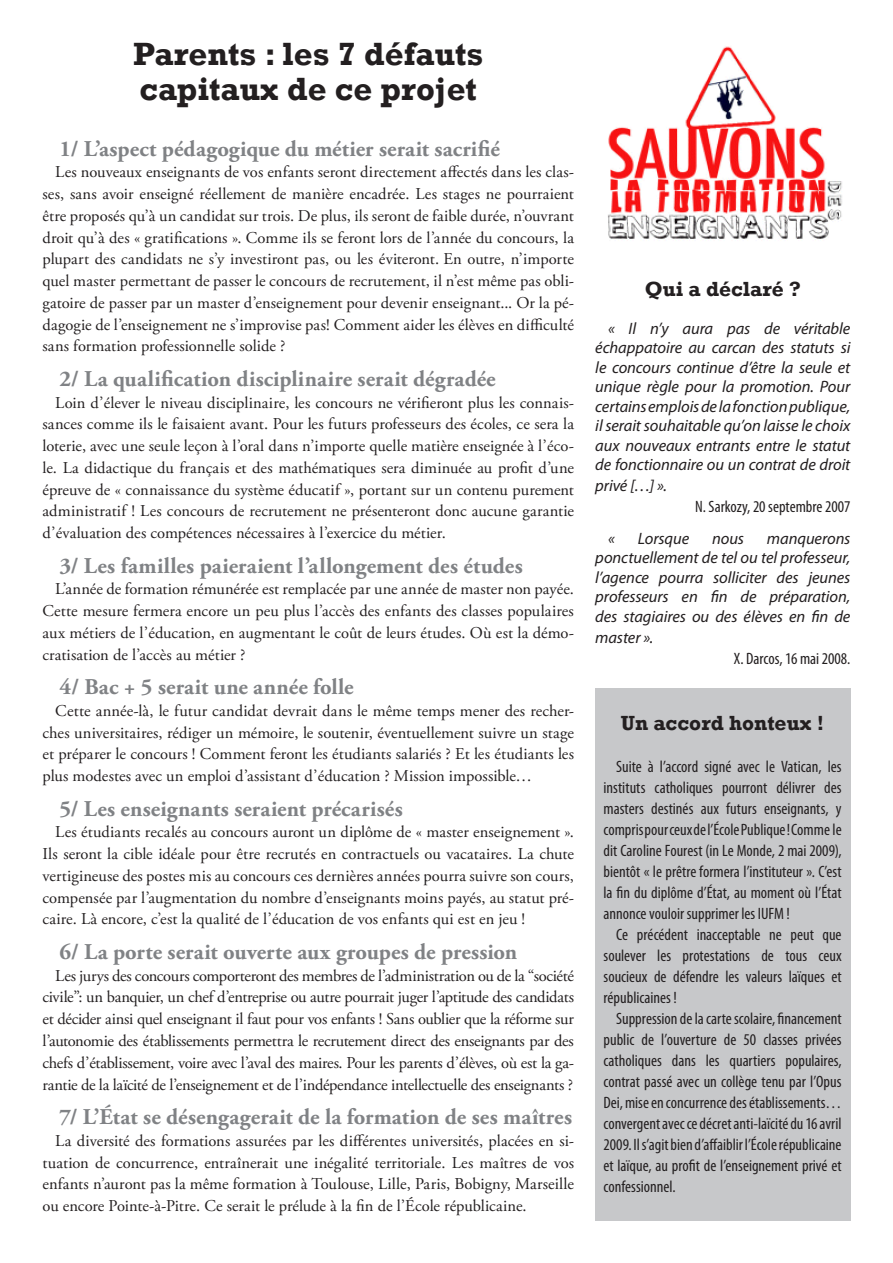
<style>
.page{position:relative;width:893px;height:1263px;background:#fff}
.page>*{position:absolute;margin:0;border:0;box-sizing:border-box;transform-origin:0 0}
.Sous-titre{font:700 33px/34.5px "Rockwell";color:#231f20}
.Titre_p3{font:700 22.5px "Adobe Garamond Pro";letter-spacing:.005em;color:#808285}
.Sous-titre-2{font:700 21px "Rockwell";color:#231f20}
.Texte_courant{font:16.5px/21.8px "Adobe Garamond Pro";letter-spacing:-.005em;color:#231f20;text-align:justify}
.Encadré{font:condensed 16.5px/21px "Myriad Pro";color:#231f20;text-align:justify}
.Encadré-2{font:italic 16.5px/19.5px "Myriad Pro";letter-spacing:-.005em;color:#231f20;text-align:justify}
</style>
<div class="page">
<div style="left:595px;top:688px;width:255px;height:532px;background:#c7c8ca"></div>
<img style="left:608px;top:46px;width:234px;height:193px">
<p class="Sous-titre" style="left:133px;top:37px;width:352px">Parents : les 7 défauts capitaux de ce projet</p>
<p class="Titre_p3" style="left:60px;top:135px;width:442px">1/ L’aspect pédagogique du métier serait sacrifié</p>
<p class="Texte_courant" style="left:43px;top:162px;width:533px;text-indent:13px">Les nouveaux enseignants de vos enfants seront directement affectés dans les clas&shy;ses, sans avoir enseigné réellement de manière encadrée. Les stages ne pourraient être proposés qu’à un candidat sur trois. De plus, ils seront de faible durée, n’ouvrant droit qu’à des « gratifications ». Comme ils se feront lors de l’année du concours, la plupart des candidats ne s’y investiront pas, ou les éviteront. En outre, n’importe quel master permettant de passer le concours de recrutement, il n’est même pas obli&shy;gatoire de passer par un master d’enseignement pour devenir enseignant... Or la pé&shy;dagogie de l’enseignement ne s’improvise pas! Comment aider les élèves en difficulté sans formation professionnelle solide ?</p>
<p class="Titre_p3" style="left:60px;top:366px;width:438px">2/ La qualification disciplinaire serait dégradée</p>
<p class="Texte_courant" style="left:43px;top:392px;width:533px;text-indent:13px">Loin d’élever le niveau disciplinaire, les concours ne vérifieront plus les connais&shy;sances comme ils le faisaient avant. Pour les futurs professeurs des écoles, ce sera la loterie, avec une seule leçon à l’oral dans n’importe quelle matière enseignée à l’éco&shy;le. La didactique du français et des mathématiques sera diminuée au profit d’une épreuve de « connaissance du système éducatif », portant sur un contenu purement administratif ! Les concours de recrutement ne présenteront donc aucune garantie d’évaluation des compétences nécessaires à l’exercice du métier.</p>
<p class="Titre_p3" style="left:60px;top:552px;width:465px">3/ Les familles paieraient l’allongement des études</p>
<p class="Texte_courant" style="left:43px;top:579px;width:533px;text-indent:13px">L’année de formation rémunérée est remplacée par une année de master non payée.<br>Cette mesure fermera encore un peu plus l’accès des enfants des classes populaires aux métiers de l’éducation, en augmentant le coût de leurs études. Où est la démo&shy;cratisation de l’accès au métier ?</p>
<p class="Titre_p3" style="left:60px;top:674px;width:296px">4/ Bac + 5 serait une année folle</p>
<p class="Texte_courant" style="left:43px;top:700px;width:533px;text-indent:13px">Cette année-là, le futur candidat devrait dans le même temps mener des recher&shy;ches universitaires, rédiger un mémoire, le soutenir, éventuellement suivre un stage et préparer le concours ! Comment feront les étudiants salariés ? Et les étudiants les plus modestes avec un emploi d’assistant d’éducation ? Mission impossible…</p>
<p class="Titre_p3" style="left:60px;top:795px;width:345px">5/ Les enseignants seraient précarisés</p>
<p class="Texte_courant" style="left:43px;top:822px;width:533px;text-indent:13px">Les étudiants recalés au concours auront un diplôme de « master enseignement ».<br>Ils seront la cible idéale pour être recrutés en contractuels ou vacataires. La chute vertigineuse des postes mis au concours ces dernières années pourra suivre son cours, compensée par l’augmentation du nombre d’enseignants moins payés, au statut pré&shy;caire. Là encore, c’est la qualité de l’éducation de vos enfants qui est en jeu !</p>
<p class="Titre_p3" style="left:60px;top:939px;width:459px">6/ La porte serait ouverte aux groupes de pression</p>
<p class="Texte_courant" style="left:43px;top:965px;width:533px;text-indent:13px">Les jurys des concours comporteront des membres de l’administration ou de la “société civile”: un banquier, un chef d’entreprise ou autre pourrait juger l’aptitude des candidats et décider ainsi quel enseignant il faut pour vos enfants ! Sans oublier que la réforme sur l’autonomie des établissements permettra le recrutement direct des enseignants par des chefs d’établissement, voire avec l’aval des maires. Pour les parents d’élèves, où est la ga&shy;rantie de la laïcité de l’enseignement et de l’indépendance intellectuelle des enseignants ?</p>
<p class="Titre_p3" style="left:60px;top:1104px;width:514px">7/ L’État se désengagerait de la formation de ses maîtres</p>
<p class="Texte_courant" style="left:43px;top:1130px;width:533px;text-indent:13px">La diversité des formations assurées par les différentes universités, placées en si&shy;tuation de concurrence, entraînerait une inégalité territoriale. Les maîtres de vos enfants n’auront pas la même formation à Toulouse, Lille, Paris, Bobigny, Marseille ou encore Pointe-à-Pitre. Ce serait le prélude à la fin de l’École républicaine.</p>
<p class="Sous-titre-2" style="left:645px;top:276px;width:158px">Qui a déclaré ?</p>
<p class="Encadré-2" style="left:595px;top:318px;width:257px;text-indent:13px">« Il n’y aura pas de véritable échappatoire au carcan des statuts si le concours continue d’être la seule et unique règle pour la promotion. Pour certains emplois de la fonction publique, il serait souhaitable qu’on laisse le choix aux nouveaux entrants entre le statut de fonctionnaire ou un contrat de droit</p>
<p class="Encadré-2" style="left:595px;top:476px;width:73px">privé […] ».</p>
<p class="Encadré" style="left:695px;top:496px;width:157px">N. Sarkozy, 20 septembre 2007</p>
<p class="Encadré-2" style="left:608px;top:528px;width:8px">«</p>
<p class="Encadré-2" style="left:638px;top:528px;width:53px">Lorsque</p>
<p class="Encadré-2" style="left:712px;top:528px;width:33px">nous</p>
<p class="Encadré-2" style="left:595px;top:528px;width:257px;text-indent:172px">manquerons ponctuellement de tel ou tel professeur, l’agence pourra solliciter des jeunes professeurs en fin de préparation, des stagiaires ou des élèves en fin de</p>
<p class="Encadré-2" style="left:595px;top:627px;width:59px">master ».</p>
<p class="Encadré" style="left:734px;top:647px;width:118px">X. Darcos, 16 mai 2008.</p>
<p class="Sous-titre-2" style="left:621px;top:711px;width:205px">Un accord honteux !</p>
<p class="Encadré" style="left:603px;top:756px;width:240px;text-indent:13px">Suite à l’accord signé avec le Vatican, les instituts catholiques pourront délivrer des masters destinés aux futurs enseignants, y compris pour ceux de l’École Publique ! Comme le dit Caroline Fourest (in Le Monde, 2 mai 2009), bientôt « le prêtre formera l’instituteur ». C’est la fin du diplôme d’État, au moment où l’État annonce vouloir supprimer les IUFM !</p>
<p class="Encadré" style="left:603px;top:924px;width:240px;text-indent:13px">Ce précédent inacceptable ne peut que soulever les protestations de tous ceux soucieux de défendre les valeurs laïques et républicaines !</p>
<p class="Encadré" style="left:603px;top:1008px;width:240px;text-indent:13px">Suppression de la carte scolaire, financement public de l’ouverture de 50 classes privées catholiques dans les quartiers populaires, contrat passé avec un collège tenu par l’Opus Dei, mise en concurrence des établissements… convergent avec ce décret anti-laïcité du 16 avril 2009. Il s’agit bien d’affaiblir l’École républicaine et laïque, au profit de l’enseignement privé et confessionnel.</p>
</div>
